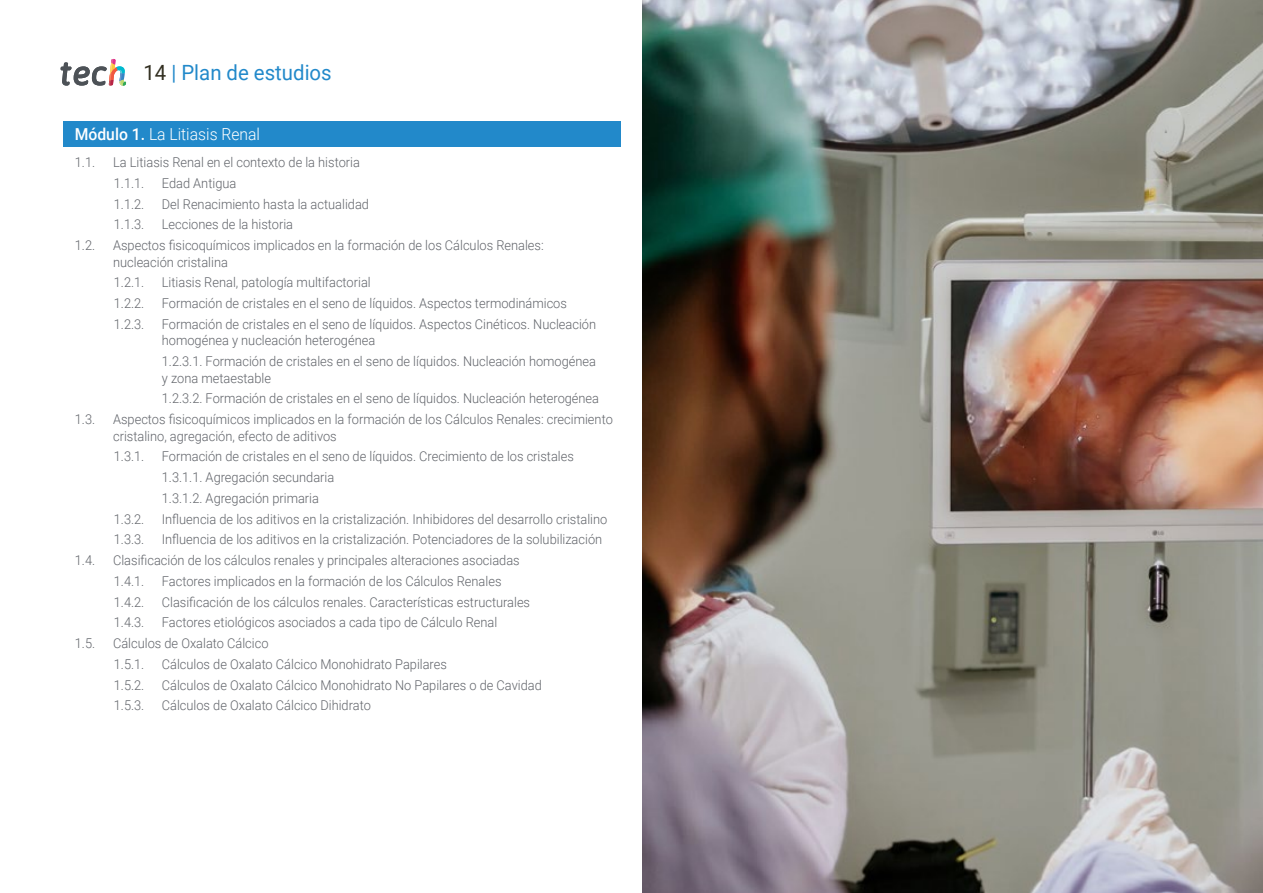
<style>
.page{position:relative;width:1263px;height:893px;background:#fff}
.page>*{position:absolute;margin:0;border:0;box-sizing:border-box;transform-origin:0 0}
.t1{font:21px "Roboto";color:#2289ca}
.t2{font:300 16.5px "Roboto";color:#fff;scale:.95 1}
.t3{font:300 13.5px/20.7px "Roboto";color:#61646a;scale:.95 1}
.s1{color:#312e20}
.s2{font-weight:500}
</style>
<div class="page">
<img style="left:642px;top:0;width:621px;height:893px">
<div style="left:64px;top:121px;width:557px;height:25px;background:#2289ca"></div>
<svg style="left:61px;top:59px;width:65px;height:27px"></svg>
<h1 class="t1" style="left:144px;top:57px;width:190px"><span class="s1">14</span> | Plan de estudios</h1>
<p class="t2" style="left:75px;top:123px;width:196px"><span class="s2">Módulo 1.</span> La Litiasis Renal</p>
<p class="t3" style="left:75px;top:151px;width:23px">1.1.</p>
<p class="t3" style="left:113px;top:151px;width:261px">La Litiasis Renal en el contexto de la historia<br>1.1.1.</p>
<p class="t3" style="left:162px;top:172px;width:80px">Edad Antigua</p>
<p class="t3" style="left:114px;top:193px;width:34px">1.1.2.</p>
<p class="t3" style="left:162px;top:193px;width:220px">Del Renacimiento hasta la actualidad</p>
<p class="t3" style="left:114px;top:214px;width:34px">1.1.3.</p>
<p class="t3" style="left:162px;top:214px;width:140px">Lecciones de la historia</p>
<p class="t3" style="left:75px;top:234px;width:23px">1.2.</p>
<p class="t3" style="left:113px;top:237px;width:455px;line-height:16.5px">Aspectos fisicoquímicos implicados en la formación de los Cálculos Renales: nucleación cristalina</p>
<p class="t3" style="left:114px;top:272px;width:34px">1.2.1.</p>
<p class="t3" style="left:162px;top:272px;width:221px">Litiasis Renal, patología multifactorial</p>
<p class="t3" style="left:114px;top:292px;width:34px">1.2.2.</p>
<p class="t3" style="left:162px;top:292px;width:428px">Formación de cristales en el seno de líquidos. Aspectos termodinámicos</p>
<p class="t3" style="left:114px;top:313px;width:34px">1.2.3.</p>
<p class="t3" style="left:162px;top:315px;width:459px;line-height:16.5px">Formación de cristales en el seno de líquidos. Aspectos Cinéticos. Nucleación homogénea y nucleación heterogénea</p>
<p class="t3" style="left:162px;top:353px;width:459px;line-height:16.5px">1.2.3.1. Formación de cristales en el seno de líquidos. Nucleación homogénea y zona metaestable</p>
<p class="t3" style="left:162px;top:388px;width:462px">1.2.3.2. Formación de cristales en el seno de líquidos. Nucleación heterogénea</p>
<p class="t3" style="left:75px;top:408px;width:23px">1.3.</p>
<p class="t3" style="left:113px;top:411px;width:527px;line-height:16.5px">Aspectos fisicoquímicos implicados en la formación de los Cálculos Renales: crecimiento cristalino, agregación, efecto de aditivos</p>
<p class="t3" style="left:114px;top:446px;width:34px">1.3.1.</p>
<p class="t3" style="left:162px;top:446px;width:435px">Formación de cristales en el seno de líquidos. Crecimiento de los cristales<br>1.3.1.1. Agregación secundaria<br>1.3.1.2. Agregación primaria</p>
<p class="t3" style="left:114px;top:508px;width:34px">1.3.2.</p>
<p class="t3" style="left:162px;top:508px;width:470px">Influencia de los aditivos en la cristalización. Inhibidores del desarrollo cristalino</p>
<p class="t3" style="left:114px;top:529px;width:34px">1.3.3.</p>
<p class="t3" style="left:162px;top:529px;width:465px">Influencia de los aditivos en la cristalización. Potenciadores de la solubilización</p>
<p class="t3" style="left:75px;top:549px;width:23px">1.4.</p>
<p class="t3" style="left:113px;top:549px;width:429px">Clasificación de los cálculos renales y principales alteraciones asociadas<br>1.4.1.</p>
<p class="t3" style="left:162px;top:570px;width:359px">Factores implicados en la formación de los Cálculos Renales</p>
<p class="t3" style="left:114px;top:591px;width:34px">1.4.2.</p>
<p class="t3" style="left:162px;top:591px;width:389px">Clasificación de los cálculos renales. Características estructurales</p>
<p class="t3" style="left:114px;top:612px;width:34px">1.4.3.</p>
<p class="t3" style="left:162px;top:612px;width:355px">Factores etiológicos asociados a cada tipo de Cálculo Renal</p>
<p class="t3" style="left:75px;top:632px;width:23px">1.5.</p>
<p class="t3" style="left:113px;top:632px;width:165px">Cálculos de Oxalato Cálcico<br>1.5.1.</p>
<p class="t3" style="left:162px;top:653px;width:302px">Cálculos de Oxalato Cálcico Monohidrato Papilares</p>
<p class="t3" style="left:114px;top:674px;width:34px">1.5.2.</p>
<p class="t3" style="left:162px;top:674px;width:402px">Cálculos de Oxalato Cálcico Monohidrato No Papilares o de Cavidad</p>
<p class="t3" style="left:114px;top:695px;width:34px">1.5.3.</p>
<p class="t3" style="left:162px;top:695px;width:221px">Cálculos de Oxalato Cálcico Dihidrato</p>
</div>
